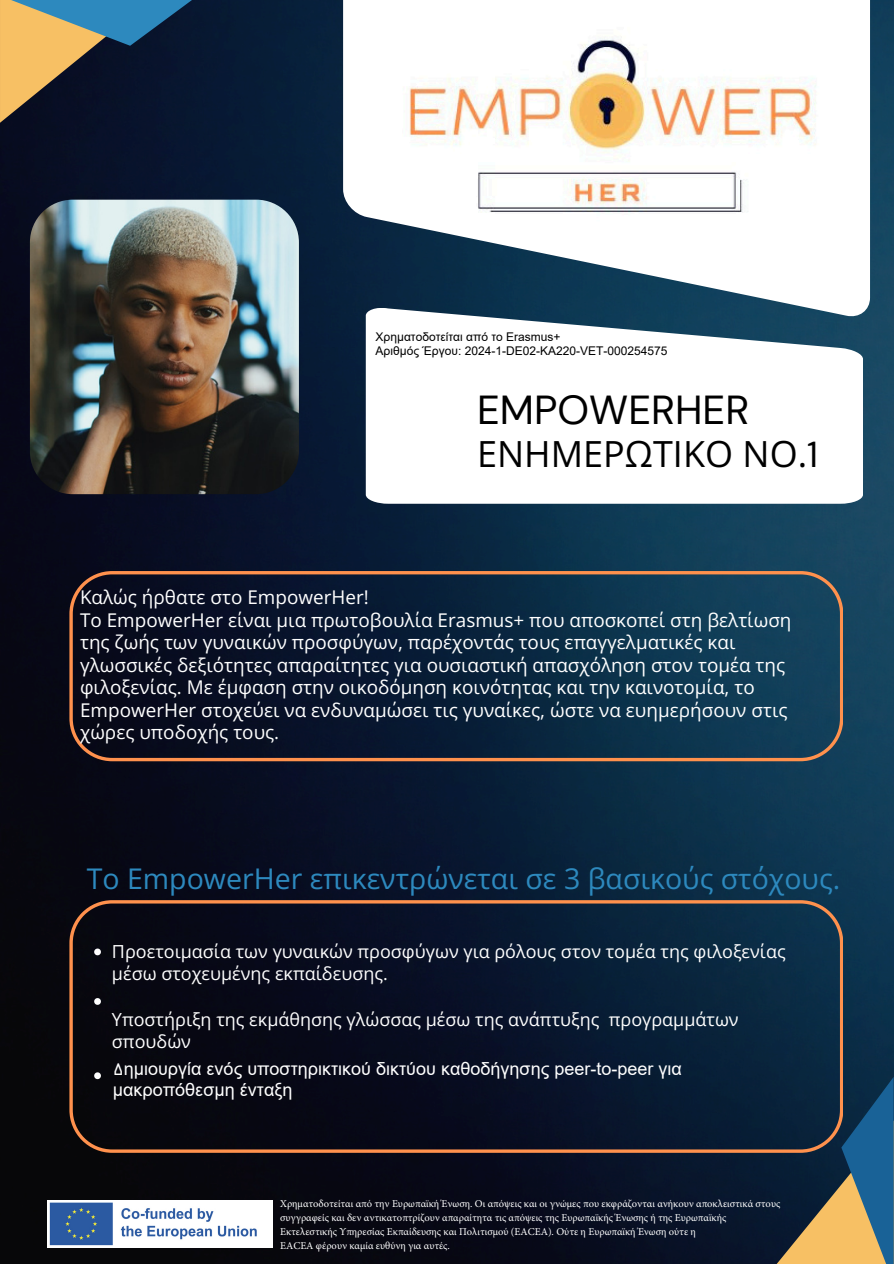
<style>
.page{position:relative;width:894px;height:1264px;background:#fff}
.page>*{position:absolute;margin:0;border:0;box-sizing:border-box;transform-origin:0 0}
.t1{font:40.35px "DM Sans";color:#000}
.t2{font:36px "Open Sans";color:#000}
.t3{font:28.5px "Open Sans";color:#2d89be}
.t4{font:18.9px/22.5px "Open Sans";color:#fff}
.t5{font:18px/21.6px "Open Sans";color:#fff}
.t6{font:18px/21px "Arial";color:#fff}
.t7{font:12px/14px "Arial";color:#000}
.t8{font:10.5px/14px "Minion Pro";color:#fff}
.s1{font-family:"DM Sans"}
.s2{font-family:"OCRA Extended"}
</style>
<div class="page">
<img style="left:0;top:0;width:893px;height:1263px">
<img style="left:343px;top:0;width:526px;height:316px">
<svg style="left:365px;top:308px;width:497px;height:196px"></svg>
<svg style="left:69px;top:571px;width:773px;height:190px;background:#14263a"></svg>
<svg style="left:760px;top:1076px;width:133px;height:187px;background:#4c5c5d"></svg>
<svg style="left:0;top:0;width:198px;height:123px;background:#535853"></svg>
<img style="left:48px;top:1200px;width:225px;height:47px">
<img style="left:30px;top:200px;width:269px;height:294px;border-radius:43px">
<svg style="left:69px;top:900px;width:773px;height:252px;background:#0f1727"></svg>
<svg style="left:94px;top:948px;width:7px;height:7px"></svg>
<svg style="left:94px;top:998px;width:7px;height:6px"></svg>
<svg style="left:94px;top:1072px;width:7px;height:7px"></svg>
<h5 class="t7" style="left:375px;top:330px;width:293px">Χρηματοδοτείται από το Erasmus+<br>Αριθμός Έργου: 2024-1-DE02-KA220-VET-000254575</h5>
<p class="t1" style="left:477px;top:383px;width:274px">EMPOWERHER</p>
<p class="t2" style="left:477px;top:429px;width:342px">ΕΝΗΜΕΡΩΤΙΚΟ ΝΟ.<span class="s1">1</span></p>
<p class="t4" style="left:80px;top:586px;width:712px">Καλώς ήρθατε στο EmpowerHer!<br>Το EmpowerHer είναι μια πρωτοβουλία Erasmus+ που αποσκοπεί στη βελτίωση της ζωής των γυναικών προσφύγων, παρέχοντάς τους επαγγελματικές και γλωσσικές δεξιότητες απαραίτητες για ουσιαστική απασχόληση στον τομέα της φιλοξενίας. Με έμφαση στην οικοδόμηση κοινότητας και την καινοτομία, το EmpowerHer στοχεύει να ενδυναμώσει τις γυναίκες, ώστε να ευημερήσουν στις χώρες υποδοχής τους.</p>
<h3 class="t3" style="left:87px;top:859px;width:754px">Το EmpowerHer επικεντρώνεται σε 3 βασικούς στόχους.</h3>
<h3 class="t5" style="left:112px;top:940px;width:675px">Προετοιμασία των γυναικών προσφύγων για ρόλους στον τομέα της φιλοξενίας μέσω στοχευμένης εκπαίδευσης.</h3>
<h3 class="t5" style="left:112px;top:1008px;width:628px">Υποστήριξη της εκμάθησης γλώσσας μέσω της ανάπτυξης προγραμμάτων σπουδών</h3>
<p class="t6" style="left:113px;top:1057px;width:570px"><span class="s2">∆</span>ημιουργία ενός υποστηρικτικού δικτύου καθοδήγησης peer-to-peer για μακροπόθεσμη ένταξη</p>
<p class="t8" style="left:280px;top:1196px;width:501px">Χρηµατοδοτείται από την Ευρωπαϊκή Ένωση. Οι απόψεις και οι γνώµες που εκφράζονται ανήκουν αποκλειστικά στους συγγραφείς και δεν αντικατοπτρίζουν απαραίτητα τις απόψεις της Ευρωπαϊκής Ένωσης ή της Ευρωπαϊκής Εκτελεστικής Υπηρεσίας Εκπαίδευσης και Πολιτισµού (EACEA). Ούτε η Ευρωπαϊκή Ένωση ούτε η<br>EACEA φέρουν καµία ευθύνη για αυτές.</p>
</div>
